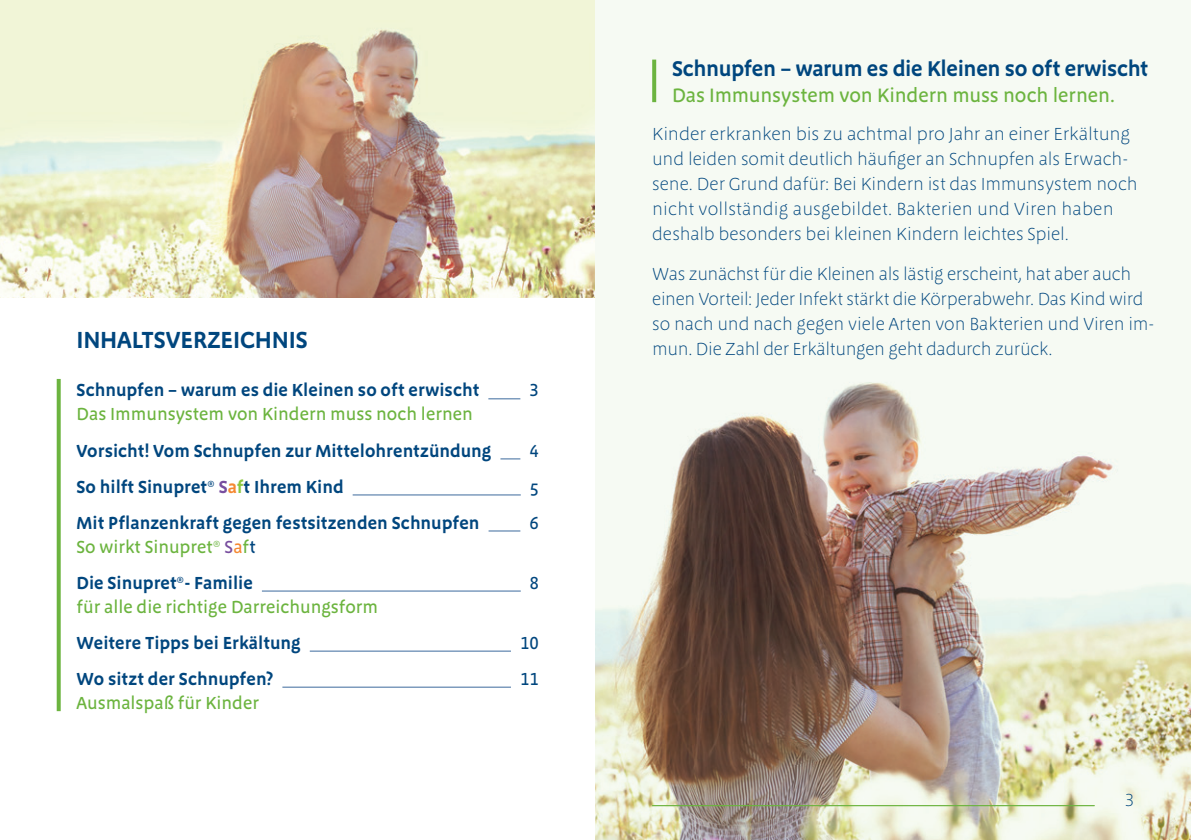
<style>
.page{position:relative;width:1191px;height:840px;background:#fff}
.page>*{position:absolute;margin:0;border:0;box-sizing:border-box;transform-origin:0 0}
.t1{font:600 24px "Megano OT";letter-spacing:-.005em;color:#00467e}
.t2{font:600 22px "Megano OT";letter-spacing:-.015em;color:#00467e}
.t3{font:500 20px "Megano OT";letter-spacing:-.005em;color:#6cb43f}
.t4{font:300 18px/25px "Megano OT";letter-spacing:-.01em;color:#00467e}
.t5{font:600 18px/36px "Megano OT";color:#00467e}
.t6{font:500 18px "Megano OT";color:#6cb43f}
.t7{font:500 18px "Megano OT";color:#00467e}
.s1{color:#784e9f}
.s2{color:#f58932}
.s3{color:#8bc63e}
.s4{font-weight:500;color:#6cb43f}
.s5{font-weight:500;color:#784e9f}
.s6{font-weight:500;color:#f58932}
.s7{font-weight:500}
</style>
<div class="page">
<img style="left:0;top:0;width:595px;height:298px">
<img style="left:595px;top:0;width:596px;height:839px">
<svg style="left:57px;top:379px;width:4px;height:331px"></svg>
<hr style="left:488px;top:398px;width:32px;height:1px;background:#3c6a9d">
<svg style="left:500px;top:458px;width:20px;height:1px"></svg>
<hr style="left:353px;top:494px;width:168px;height:1px;background:#3c6a9d">
<hr style="left:488px;top:530px;width:32px;height:1px;background:#3c6a9d">
<hr style="left:262px;top:590px;width:259px;height:1px;background:#3c6a9d">
<hr style="left:310px;top:650px;width:201px;height:1px;background:#3c6a9d">
<hr style="left:282px;top:686px;width:229px;height:1px;background:#3c6a9d">
<svg style="left:652px;top:60px;width:4px;height:42px"></svg>
<hr style="left:652px;top:804px;width:442px;height:1px;background:#6cb43f">
<h1 class="t1" style="left:77px;top:326px;width:233px">INHALTSVERZEICHNIS</h1>
<p class="t5" style="left:77px;top:372px;width:404px">Schnupfen – warum es die Kleinen so oft erwischt</p>
<p class="t7" style="left:529px;top:379px;width:11px">3</p>
<p class="t6" style="left:77px;top:403px;width:398px">Das Immunsystem von Kindern muss noch lernen</p>
<p class="t5" style="left:77px;top:432px;width:416px">Vorsicht! Vom Schnupfen zur Mittelohrentzündung</p>
<p class="t7" style="left:529px;top:439px;width:11px">4</p>
<p class="t5" style="left:77px;top:468px;width:268px">So hilft Sinupret® <span class="s1">S</span><span class="s2">a</span><span class="s3">f</span>t Ihrem Kind</p>
<p class="t7" style="left:530px;top:475px;width:10px">5</p>
<p class="t5" style="left:77px;top:504px;width:404px">Mit Pflanzenkraft gegen festsitzenden Schnupfen</p>
<p class="t7" style="left:529px;top:511px;width:11px">6</p>
<p class="t5" style="left:77px;top:528px;width:181px"><span class="s4">So wirkt Sinupret®</span> <span class="s5">S</span><span class="s6">a</span><span class="s4">f</span><span class="s7">t<br></span>Die Sinupret®- Familie</p>
<p class="t7" style="left:530px;top:571px;width:10px">8</p>
<p class="t6" style="left:77px;top:595px;width:303px">für alle die richtige Darreichungsform</p>
<p class="t5" style="left:77px;top:624px;width:226px">Weitere Tipps bei Erkältung</p>
<p class="t7" style="left:520px;top:631px;width:20px">10</p>
<p class="t5" style="left:77px;top:660px;width:198px">Wo sitzt der Schnupfen?</p>
<p class="t7" style="left:520px;top:667px;width:20px">11</p>
<p class="t6" style="left:77px;top:691px;width:184px">Ausmalspaß für Kinder</p>
<p class="t2" style="left:672px;top:56px;width:478px">Schnupfen – warum es die Kleinen so oft erwischt</p>
<p class="t3" style="left:672px;top:84px;width:444px">Das Immunsystem von Kindern muss noch lernen.</p>
<p class="t4" style="left:652px;top:122px;width:487px">Kinder erkranken bis zu achtmal pro Jahr an einer Erkältung und leiden somit deutlich häufiger an Schnupfen als Erwach&shy;sene. Der Grund dafür: Bei Kindern ist das Immunsystem noch nicht vollständig ausgebildet. Bakterien und Viren haben deshalb besonders bei kleinen Kindern leichtes Spiel.</p>
<p class="t4" style="left:652px;top:261px;width:503px">Was zunächst für die Kleinen als lästig erscheint, hat aber auch einen Vorteil: Jeder Infekt stärkt die Körperabwehr. Das Kind wird so nach und nach gegen viele Arten von Bakterien und Viren im&shy;mun. Die Zahl der Erkältungen geht dadurch zurück.</p>
<p class="t4" style="left:1125px;top:787px;width:10px">3</p>
</div>
